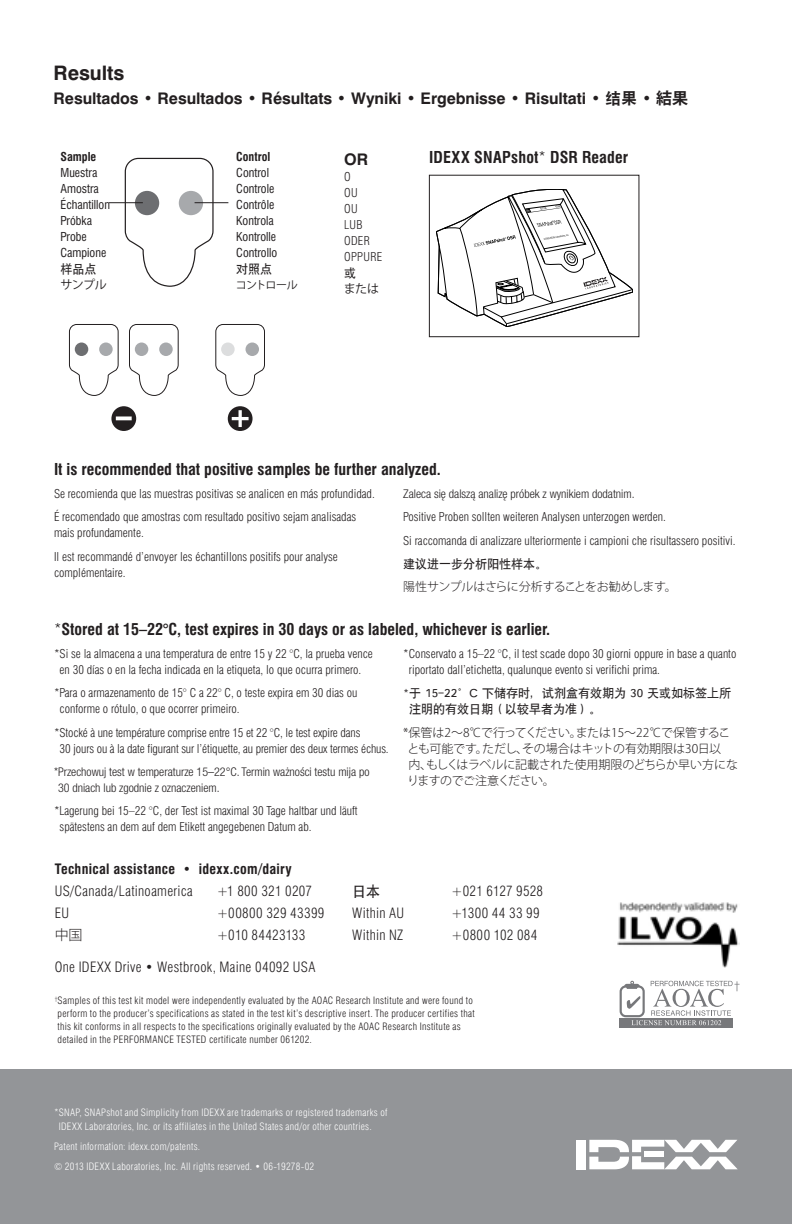
<style>
.page{position:relative;width:792px;height:1224px;background:#fff}
.page>*{position:absolute;margin:0;border:0;box-sizing:border-box;transform-origin:0 0}
.t1{font:700 20px "Swiss 721 BT";letter-spacing:-.005em;color:#231f20}
.t2{font:700 condensed 16px "Swiss 721 BT";color:#231f20}
.t3{font:700 16px "Swiss 721 BT";letter-spacing:-.005em;color:#231f20}
.t4{font:300 condensed 14px "Swiss 721 BT";letter-spacing:.025em;color:#231f20}
.t5{font:700 condensed 14px "Swiss 721 BT";letter-spacing:.02em;color:#231f20}
.t6{font:300 14px "Koz Go Pro";color:#231f20}
.t7{font:14px "SIL Hei Med Jian";color:#231f20}
.t8{font:300 condensed 12px/16px "Swiss 721 BT";color:#231f20}
.t9{font:300 condensed 12px/16px "Helvetica Neue LTCE";color:#231f20}
.t10{font:300 12px/16px "Koz Go Pro";letter-spacing:-.02em;color:#231f20}
.t11{font:condensed 12px/16px "Swiss 721 BT";color:#231f20}
.t12{font:12px/16px "SIL Hei Med Jian";color:#231f20}
.t13{font:300 condensed 12px/16px "Swiss 721 BT";letter-spacing:.025em;color:#231f20}
.t14{font:700 condensed 12px "Swiss 721 BT";color:#231f20}
.t15{font:12px "Koz Go Pro";letter-spacing:-.04em;color:#231f20}
.t16{font:300 12px "Swiss 721 BT";color:#77787b}
.t17{font:11px "Koz Go Pro";letter-spacing:-.07em;color:#231f20}
.t18{font:300 condensed 10px/13px "Swiss 721 BT";letter-spacing:.025em;color:#231f20}
.t19{font:300 condensed 10px/14px "Swiss 721 BT";letter-spacing:.03em;color:#fff}
.s1{font-family:"DFP Hei W9";font-weight:400}
.s2{font-family:"Koz Go Pro"}
.s3{font-weight:300}
</style>
<div class="page">
<div style="left:0;top:1069px;width:792px;height:155px;background:#939598"></div>
<div style="left:576px;top:1140px;width:10px;height:29px;background:#fff"></div>
<svg style="left:589px;top:1140px;width:148px;height:29px"></svg>
<div style="left:620px;top:1018px;width:113px;height:9px;background:#77787b"></div>
<svg style="left:620px;top:981px;width:113px;height:44px"></svg>
<img style="left:617px;top:902px;width:122px;height:65px">
<svg style="left:124px;top:157px;width:90px;height:130px"></svg>
<div style="left:135px;top:191px;width:24px;height:24px;background:#6d6e71;border-radius:50%"></div>
<div style="left:179px;top:191px;width:24px;height:24px;background:#a7a9ac;border-radius:50%"></div>
<svg style="left:129px;top:324px;width:50px;height:72px"></svg>
<div style="left:135px;top:343px;width:13px;height:13px;background:#a7a9ac;border-radius:50%"></div>
<div style="left:159px;top:343px;width:14px;height:13px;background:#a7a9ac;border-radius:50%"></div>
<svg style="left:69px;top:324px;width:50px;height:72px"></svg>
<div style="left:75px;top:343px;width:13px;height:13px;background:#6d6e71;border-radius:50%"></div>
<div style="left:99px;top:343px;width:14px;height:13px;background:#a7a9ac;border-radius:50%"></div>
<svg style="left:215px;top:324px;width:50px;height:72px"></svg>
<div style="left:221px;top:343px;width:14px;height:13px;background:#dcddde;border-radius:50%"></div>
<div style="left:246px;top:343px;width:13px;height:13px;background:#a7a9ac;border-radius:50%"></div>
<div style="left:111px;top:406px;width:25px;height:25px;background:#231f20;border-radius:50%"></div>
<svg style="left:116px;top:416px;width:16px;height:4px"></svg>
<div style="left:228px;top:406px;width:25px;height:25px;background:#231f20;border-radius:50%"></div>
<hr style="left:239px;top:410px;width:3px;height:17px;background:#fff">
<hr style="left:232px;top:417px;width:17px;height:3px;background:#fff">
<hr style="left:109px;top:202px;width:34px;height:1px;background:#231f20">
<hr style="left:195px;top:202px;width:33px;height:1px;background:#231f20">
<svg style="left:436px;top:189px;width:197px;height:138px"></svg>
<div style="left:429px;top:175px;width:210px;height:162px;border:1px solid #231f20"></div>
<h1 class="t1" style="left:54px;top:61px;width:72px">Results</h1>
<h2 class="t3" style="left:54px;top:89px;width:636px">Resultados • Resultados • Résultats • Wyniki • Ergebnisse • Risultati • <span class="s1">结果</span> • <span class="s2">結果</span></h2>
<p class="t14" style="left:60px;top:149px;width:37px">Sample</p>
<p class="t11" style="left:60px;top:164px;width:51px">Muestra<br>Amostra<br>Échantillon<br>Próbka<br>Probe<br>Campione</p>
<p class="t12" style="left:60px;top:260px;width:37px">样品点</p>
<p class="t15" style="left:60px;top:277px;width:48px">サンプル</p>
<p class="t14" style="left:236px;top:149px;width:36px">Control</p>
<p class="t11" style="left:236px;top:164px;width:42px">Control<br>Controle<br>Contrôle<br>Kontrola<br>Kontrolle<br>Controllo</p>
<p class="t12" style="left:236px;top:260px;width:37px">对照点</p>
<p class="t17" style="left:236px;top:278px;width:64px">コントロール</p>
<h2 class="t3" style="left:344px;top:150px;width:26px">OR</h2>
<p class="t13" style="left:344px;top:169px;width:40px">O<br>OU<br>OU<br>LUB<br>ODER<br>OPPURE</p>
<p class="t12" style="left:344px;top:264px;width:13px">或</p>
<p class="t15" style="left:344px;top:281px;width:37px">または</p>
<h2 class="t2" style="left:429px;top:147px;width:201px">IDEXX SNAPshot<span class="s3">*</span> DSR Reader</h2>
<h2 class="t2" style="left:54px;top:460px;width:388px">It is recommended that positive samples be further analyzed.</h2>
<p class="t8" style="left:54px;top:482px;width:322px;line-height:23.2px">Se recomienda que las muestras positivas se analicen en más profundidad.<br>É recomendado que amostras com resultado positivo sejam analisadas</p>
<p class="t8" style="left:54px;top:522px;width:286px;line-height:23.2px">mais profundamente.<br>Il est recommandé d’envoyer les échantillons positifs pour analyse</p>
<p class="t8" style="left:54px;top:564px;width:73px">complémentaire.</p>
<p class="t9" style="left:403px;top:486px;width:233px">Zaleca się dalszą analizę próbek z wynikiem dodatnim.</p>
<p class="t8" style="left:403px;top:506px;width:334px;line-height:23.2px">Positive Proben sollten weiteren Analysen unterzogen werden.<br>Si raccomanda di analizzare ulteriormente i campioni che risultassero positivi.</p>
<p class="t12" style="left:403px;top:555px;width:145px">建议进一步分析阳性样本。</p>
<p class="t10" style="left:403px;top:579px;width:275px">陽性サンプルはさらに分析することをお勧めします。</p>
<h2 class="t2" style="left:54px;top:620px;width:498px"><span class="s3">*</span>Stored at 15–22°C, test expires in 30 days or as labeled, whichever is earlier.</h2>
<p class="t8" style="left:54px;top:646px;width:320px;text-align:center">*Si se la almacena a una temperatura de entre 15 y 22 °C, la prueba vence en 30 días o en la fecha indicada en la etiqueta, lo que ocurra primero.</p>
<p class="t8" style="left:60px;top:685px;width:299px;text-indent:-6px">*Para o armazenamento de 15° C a 22° C, o teste expira em 30 dias ou conforme o rótulo, o que ocorrer primeiro.</p>
<p class="t8" style="left:60px;top:724px;width:331px;text-indent:-6px">*Stocké à une température comprise entre 15 et 22 °C, le test expire dans<br>30 jours ou à la date figurant sur l’étiquette, au premier des deux termes échus.</p>
<p class="t9" style="left:58px;top:763px;width:313px;text-indent:-4px">*Przechowuj test w temperaturze 15–22°C. Termin ważności testu mija po<br>30 dniach lub zgodnie z oznaczeniem.</p>
<p class="t8" style="left:60px;top:803px;width:300px;text-indent:-6px">*Lagerung bei 15–22 °C, der Test ist maximal 30 Tage haltbar und läuft spätestens an dem auf dem Etikett angegebenen Datum ab.</p>
<p class="t8" style="left:409px;top:646px;width:329px;text-indent:-6px">*Conservato a 15–22 °C, il test scade dopo 30 giorni oppure in base a quanto riportato dall’etichetta, qualunque evento si verifichi prima.</p>
<p class="t12" style="left:409px;top:684px;width:323px;text-indent:-6px">*于 15-22°C 下储存时，试剂盒有效期为 30 天或如标签上所注明的有效日期（以较早者为准）。</p>
<p class="t10" style="left:407px;top:724px;width:332px;text-indent:-4px">*保管は2～8℃で行ってください。または15～22℃で保管することも可能です。ただし、その場合はキットの有効期限は30日以<br>内、もしくはラベルに記載された使用期限のどちらか早い方になりますのでご注意ください。</p>
<p class="t5" style="left:55px;top:861px;width:239px">Technical assistance • idexx.com/dairy</p>
<p class="t4" style="left:55px;top:883px;width:140px">US/Canada/Latinoamerica</p>
<p class="t4" style="left:217px;top:883px;width:97px">+1 800 321 0207</p>
<p class="t4" style="left:55px;top:905px;width:16px">EU</p>
<p class="t4" style="left:217px;top:905px;width:109px">+00800 329 43399</p>
<p class="t6" style="left:55px;top:926px;width:29px">中国</p>
<p class="t4" style="left:217px;top:927px;width:90px">+010 84423133</p>
<p class="t4" style="left:55px;top:959px;width:262px">One IDEXX Drive • Westbrook, Maine 04092 USA</p>
<p class="t7" style="left:352px;top:882px;width:29px">日本</p>
<p class="t4" style="left:451px;top:883px;width:93px">+021 6127 9528</p>
<p class="t4" style="left:352px;top:905px;width:53px">Within AU</p>
<p class="t4" style="left:451px;top:905px;width:90px">+1300 44 33 99</p>
<p class="t4" style="left:352px;top:927px;width:53px">Within NZ</p>
<p class="t4" style="left:451px;top:927px;width:88px">+0800 102 084</p>
<p class="t18" style="left:55px;top:994px;width:421px"><sup>†</sup>Samples of this test kit model were independently evaluated by the AOAC Research Institute and were found to perform to the producer’s specifications as stated in the test kit’s descriptive insert. The producer certifies that this kit conforms in all respects to the specifications originally evaluated by the AOAC Research Institute as detailed in the PERFORMANCE TESTED certificate number 061202.</p>
<p class="t19" style="left:59px;top:1106px;width:330px;text-indent:-5px">*SNAP, SNAPshot and Simplicity from IDEXX are trademarks or registered trademarks of<br>IDEXX Laboratories, Inc. or its affiliates in the United States and/or other countries.</p>
<p class="t19" style="left:54px;top:1137px;width:262px;line-height:19.8px">Patent information: idexx.com/patents.<br>© 2013 IDEXX Laboratories, Inc. All rights reserved. • 06-19278-02</p>
<p class="t16" style="left:734px;top:978px;width:7px">†</p>
</div>
